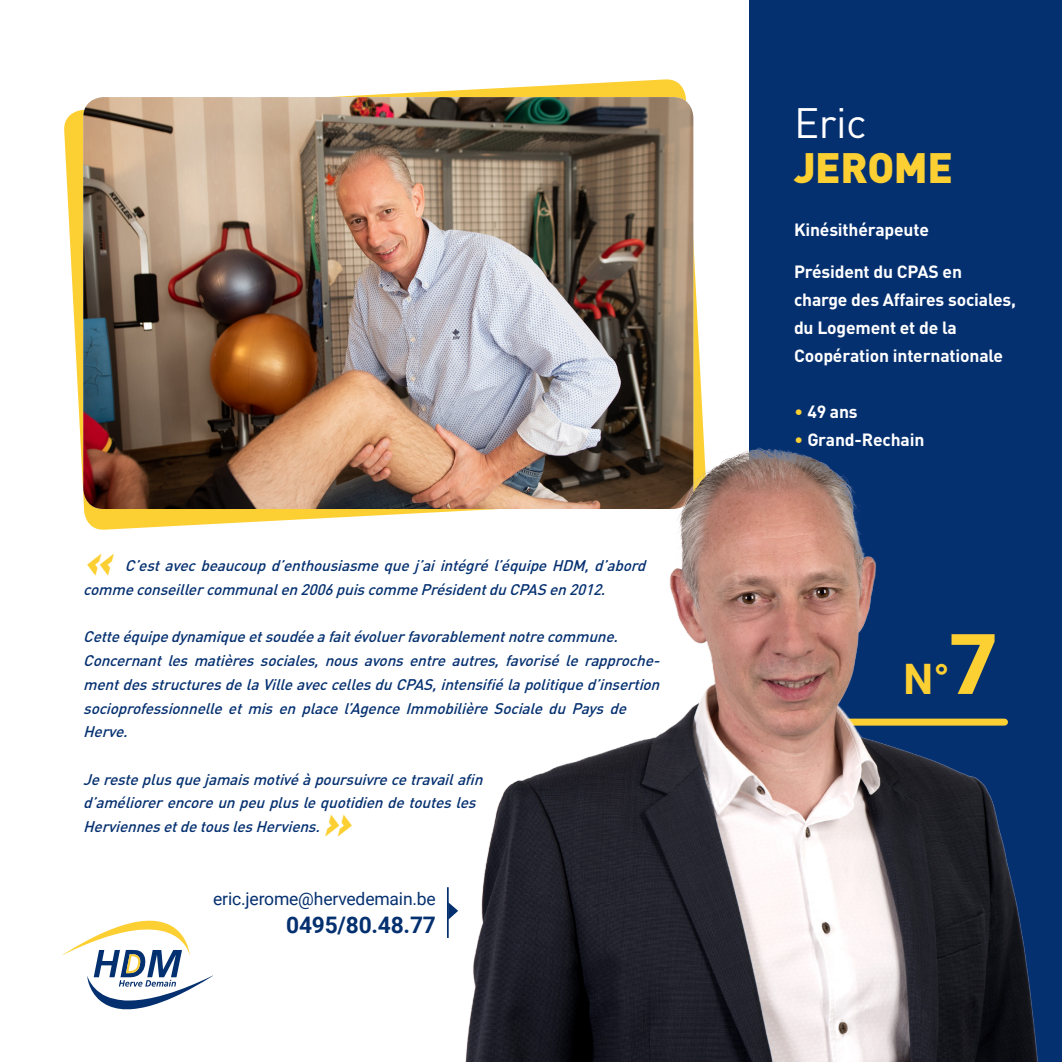
<style>
.page{position:relative;width:1062px;height:1062px;background:#fff}
.page>*{position:absolute;margin:0;border:0;box-sizing:border-box;transform-origin:0 0}
.t1{font:900 42px "DIN";letter-spacing:-.01em;color:#fccf33}
.t2{font:42px "DIN";color:#fff}
.t3{font:700 42px "Roboto";color:#fccf33}
.t4{font:italic 900 40.6px "DIN";color:#fccf33}
.t5{font:700 22.75px "Roboto";letter-spacing:-.01em;color:#053070}
.t6{font:700 17.5px/28px "DIN";letter-spacing:-.01em;color:#fff}
.t7{font:17.5px "Roboto";letter-spacing:-.01em;color:#053070}
.t8{font:italic 500 15.22px/23.6px "DIN";color:#053070}
.s1{font-weight:400;color:#fccf33}
.s2{font-weight:900;font-size:84px}
</style>
<div class="page">
<svg style="left:62px;top:920px;width:151px;height:89px"></svg>
<div style="left:749px;top:0;width:313px;height:1062px;background:#053070"></div>
<svg style="left:64px;top:79px;width:635px;height:451px"></svg>
<img style="left:83px;top:97px;width:610px;height:412px">
<img style="left:460px;top:333px;width:578px;height:729px">
<hr style="left:447px;top:887px;width:2px;height:51px;background:#053070">
<svg style="left:448px;top:902px;width:10px;height:17px"></svg>
<h2 class="t4" style="left:83px;top:534px;width:43px">«</h2>
<p class="t8" style="left:83px;top:553px;width:568px;text-indent:42px">C’estavecbeaucoupd’enthousiasmequej ’aiintégrél’équipeHDM,d’abord commeconseillercommunalen2006puiscommePrésidentduCPASen2012.</p>
<p class="t8" style="left:83px;top:624px;width:582px">Cetteéquipedynamiqueetsoudéeafaitévoluerfavorablementnotrecommune.<br>Concernant les matières sociales, nous avons entre autres, favorisé le rapproche&shy;mentdesstructuresdelaVilleaveccellesduCPAS,intensifiélapolitiqued’insertion socioprofessionnelle et mis en place l’Agence Immobilière Sociale du Pays de Herve.</p>
<p class="t8" style="left:83px;top:767px;width:406px">Jeresteplusquejamaismotivéàpoursuivrecetravailafin d’améliorerencoreunpeupluslequotidiendetoutesles<br>HerviennesetdetouslesHerviens.</p>
<h2 class="t4" style="left:323px;top:795px;width:43px">»</h2>
<p class="t7" style="left:213px;top:887px;width:224px">eric.jerome@hervedemain.be</p>
<h3 class="t5" style="left:286px;top:909px;width:151px">0495/80.48.77</h3>
<h1 class="t2" style="left:794px;top:99px;width:74px">Eric</h1>
<h1 class="t1" style="left:794px;top:140px;width:160px">JEROME</h1>
<p class="t6" style="left:794px;top:215px;width:136px">Kinésithérapeute</p>
<p class="t6" style="left:794px;top:257px;width:223px">Président du CPAS en charge des Affaires sociales, du Logement et de la<br>Coopération internationale</p>
<p class="t6" style="left:794px;top:397px;width:65px"><span class="s1">•</span> 49 ans</p>
<p class="t6" style="left:794px;top:425px;width:132px"><span class="s1">•</span> Grand-Rechain</p>
<h1 class="t3" style="left:903px;top:649px;width:96px">N°<span class="s2">7</span></h1>
</div>
